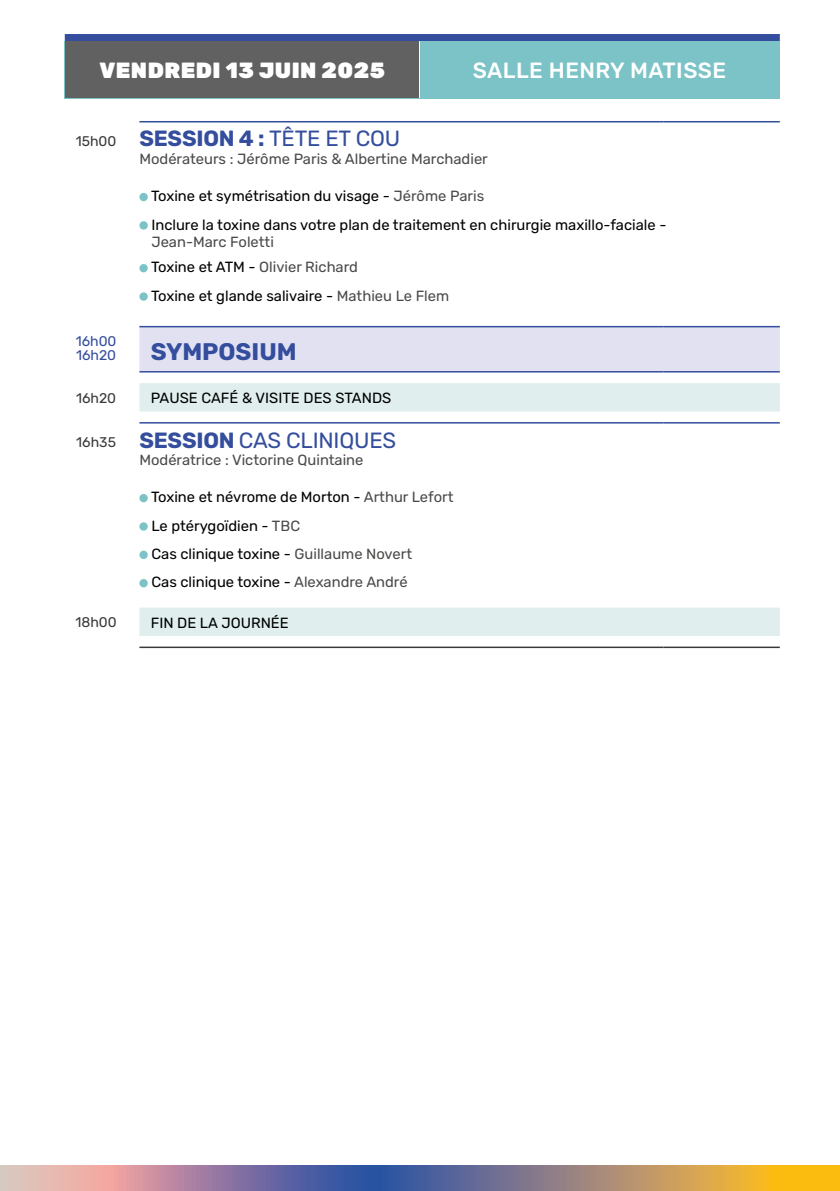
<style>
.page{position:relative;width:840px;height:1191px;background:#fff}
.page>*{position:absolute;margin:0;border:0;box-sizing:border-box;transform-origin:0 0}
.t1{font:700 24px "Rubik";color:#344e9d}
.t2{font:22px "Rubik";letter-spacing:-.01em;color:#344e9d}
.t3{font:700 22px "Rubik";letter-spacing:-.01em;color:#344e9d}
.t4{font:900 22px "Rubik";letter-spacing:.02em;color:#fff}
.t5{font:500 22px "Rubik";letter-spacing:.02em;color:#fff}
.t6{font:14.8px/28.4px "Rubik";color:#000}
.t7{font:14.8px/25.2px "Rubik";color:#4a4a49}
.t8{font:14px/14px "Rubik";color:#344e9d}
.t9{font:14px "Rubik";color:#393938}
.s1{font-weight:400;font-size:14px;color:#393938}
.s2{font-weight:400}
.s3{color:#4a4a49}
.s4{color:#000}
.s5{font-size:14px;color:#393938}
.s6{font-weight:700}
</style>
<div class="page">
<div style="left:65px;top:34px;width:714px;height:8px;background:#344e9d"></div>
<div style="left:65px;top:41px;width:354px;height:57px;background:#616161"></div>
<div style="left:419px;top:41px;width:354px;height:57px;background:#7bc3c7"></div>
<hr style="left:419px;top:41px;width:1px;height:57px;background:#fff">
<div style="left:139px;top:327px;width:640px;height:44px;background:#e1e1f2"></div>
<svg style="left:139px;top:383px;width:640px;height:253px"></svg>
<hr style="left:139px;top:646px;width:524px;height:2px;background:#393938">
<hr style="left:663px;top:646px;width:116px;height:2px;background:#393938">
<hr style="left:139px;top:121px;width:524px;height:1px;background:#344e9d">
<hr style="left:663px;top:121px;width:116px;height:1px;background:#344e9d">
<hr style="left:139px;top:326px;width:524px;height:1px;background:#344e9d">
<hr style="left:663px;top:326px;width:116px;height:1px;background:#344e9d">
<hr style="left:139px;top:371px;width:524px;height:1px;background:#344e9d">
<hr style="left:663px;top:371px;width:116px;height:1px;background:#344e9d">
<hr style="left:139px;top:422px;width:524px;height:1px;background:#344e9d">
<hr style="left:663px;top:422px;width:116px;height:1px;background:#344e9d">
<div style="left:139px;top:193px;width:9px;height:8px;background:#7bc3c7;border-radius:50%"></div>
<div style="left:139px;top:221px;width:9px;height:8px;background:#7bc3c7;border-radius:50%"></div>
<div style="left:139px;top:264px;width:9px;height:8px;background:#7bc3c7;border-radius:50%"></div>
<div style="left:139px;top:292px;width:9px;height:9px;background:#7bc3c7;border-radius:50%"></div>
<div style="left:139px;top:494px;width:9px;height:8px;background:#7bc3c7;border-radius:50%"></div>
<div style="left:139px;top:522px;width:9px;height:8px;background:#7bc3c7;border-radius:50%"></div>
<div style="left:139px;top:550px;width:9px;height:9px;background:#7bc3c7;border-radius:50%"></div>
<div style="left:139px;top:579px;width:9px;height:8px;background:#7bc3c7;border-radius:50%"></div>
<svg style="left:0;top:1165px;width:839px;height:26px;background:#a38a84"></svg>
<svg style="left:839px;top:1165px;width:1px;height:26px"></svg>
<h2 class="t4" style="left:99px;top:57px;width:287px">VENDREDI 13 JUIN 2025</h2>
<h2 class="t5" style="left:472px;top:58px;width:255px">SALLE HENRY MATISSE</h2>
<h2 class="t3" style="left:76px;top:126px;width:326px"><span class="s1">15h00</span> SESSION 4 : <span class="s2">TÊTE ET COU</span></h2>
<p class="t7" style="left:139px;top:147px;width:350px">Modérateurs : Jérôme Paris &amp; Albertine Marchadier</p>
<p class="t6" style="left:151px;top:182px;width:516px">Toxine et symétrisation du visage - <span class="s3">Jérôme Paris<br></span>Inclure la toxine dans votre plan de traitement en chirurgie maxillo-faciale -</p>
<p class="t7" style="left:151px;top:230px;width:208px">Jean-Marc Foletti<br><span class="s4">Toxine et ATM -</span> Olivier Richard</p>
<p class="t6" style="left:151px;top:282px;width:299px">Toxine et glande salivaire - <span class="s3">Mathieu Le Flem</span></p>
<p class="t8" style="left:76px;top:334px;width:42px">16h00<br>16h20</p>
<h1 class="t1" style="left:151px;top:338px;width:147px">SYMPOSIUM</h1>
<p class="t9" style="left:76px;top:390px;width:42px">16h20</p>
<p class="t6" style="left:151px;top:384px;width:242px">PAUSE CAFÉ &amp; VISITE DES STANDS</p>
<h2 class="t2" style="left:76px;top:427px;width:321px"><span class="s5">16h35</span> <span class="s6">SESSION</span> CAS CLINIQUES</h2>
<p class="t7" style="left:139px;top:448px;width:225px">Modératrice : Victorine Quintaine</p>
<p class="t6" style="left:151px;top:483px;width:304px">Toxine et névrome de Morton - <span class="s3">Arthur Lefort </span>Le ptérygoïdien - <span class="s3">TBC<br></span>Cas clinique toxine - <span class="s3">Guillaume Novert<br></span>Cas clinique toxine - <span class="s3">Alexandre André</span></p>
<p class="t9" style="left:75px;top:614px;width:43px">18h00</p>
<p class="t6" style="left:151px;top:608px;width:139px">FIN DE LA JOURNÉE</p>
</div>
